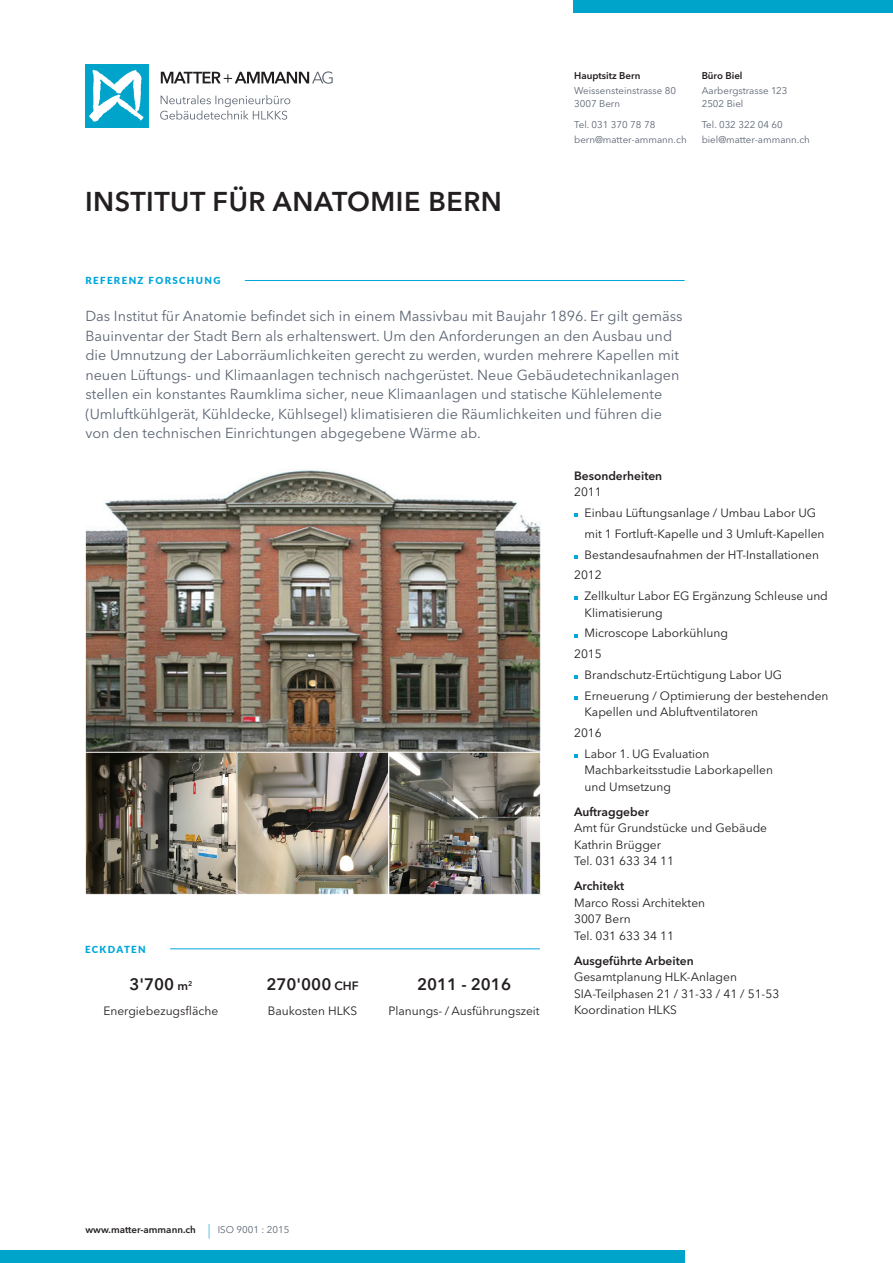
<style>
.page{position:relative;width:893px;height:1263px;background:#fff}
.page>*{position:absolute;margin:0;border:0;box-sizing:border-box;transform-origin:0 0}
.t1{font:600 27px "Avenir Next";letter-spacing:.02em;color:#231f20}
.t2{font:600 16.5px "Avenir Next";color:#231f20}
.t3{font:14.4px/19.5px "Avenir Next";color:#5c6573}
.t4{font:12px/16.5px "Avenir Next";color:#231f20}
.Prospekt_Grundtext{font:600 12px "Avenir Next";color:#231f20}
.t5{font:9.75px "Avenir Next";color:#5c6573}
.t6{font:600 9.75px "Avenir Next";color:#231f20}
.t7{font:900 9.75px "Lato";letter-spacing:.14em;color:#00a7da}
.s1{font-size:12px}
.s2{font-weight:400;font-size:14.7px;color:#00a4ca}
.s3{font-weight:400;color:#5c6573}
</style>
<div class="page">
<hr style="left:170px;top:948px;width:370px;height:1px;background:#00a7da">
<svg style="left:574px;top:513px;width:4px;height:4px"></svg>
<svg style="left:574px;top:555px;width:4px;height:4px"></svg>
<svg style="left:574px;top:596px;width:4px;height:4px"></svg>
<svg style="left:574px;top:634px;width:4px;height:3px"></svg>
<svg style="left:574px;top:675px;width:4px;height:4px"></svg>
<svg style="left:574px;top:696px;width:4px;height:4px"></svg>
<svg style="left:574px;top:754px;width:4px;height:4px"></svg>
<img style="left:87px;top:470px;width:452px;height:282px">
<img style="left:87px;top:754px;width:148px;height:139px">
<div style="left:85px;top:752px;width:152px;height:143px;border:1px solid #fff"></div>
<img style="left:390px;top:754px;width:149px;height:139px">
<div style="left:388px;top:752px;width:153px;height:143px;border:1px solid #fff"></div>
<svg style="left:239px;top:754px;width:148px;height:139px;background:#908779"></svg>
<div style="left:237px;top:752px;width:152px;height:143px;border:1px solid #fff"></div>
<div style="left:0;top:1250px;width:685px;height:13px;background:#00a4ca"></div>
<div style="left:574px;top:0;width:319px;height:13px;background:#00a4ca"></div>
<div style="left:85px;top:64px;width:64px;height:64px;background:#00a4ca"></div>
<svg style="left:89px;top:69px;width:55px;height:53px"></svg>
<svg style="left:160px;top:95px;width:130px;height:25px"></svg>
<svg style="left:161px;top:71px;width:172px;height:13px"></svg>
<hr style="left:245px;top:280px;width:440px;height:1px;background:#00a7da">
<p class="t1" style="left:85px;top:178px;width:418px">INSTITUT FÜR ANATOMIE BERN</p>
<p class="t6" style="left:574px;top:67px;width:68px">Hauptsitz Bern</p>
<p class="t5" style="left:574px;top:82px;width:104px">Weissensteinstrasse 80</p>
<p class="t5" style="left:574px;top:95px;width:48px">3007 Bern</p>
<p class="t5" style="left:574px;top:116px;width:83px">Tel. 031 370 78 78</p>
<p class="t5" style="left:574px;top:131px;width:114px">bern@matter-ammann.ch</p>
<p class="t6" style="left:702px;top:67px;width:42px">Büro Biel</p>
<p class="t5" style="left:702px;top:82px;width:87px">Aarbergstrasse 123</p>
<p class="t5" style="left:702px;top:95px;width:43px">2502 Biel</p>
<p class="t5" style="left:702px;top:116px;width:83px">Tel. 032 322 04 60</p>
<p class="t5" style="left:702px;top:131px;width:110px">biel@matter-ammann.ch</p>
<p class="t7" style="left:85px;top:273px;width:137px">REFERENZ FORSCHUNG</p>
<p class="t3" style="left:85px;top:306px;width:599px">Das Institut für Anatomie befindet sich in einem Massivbau mit Baujahr 1896. Er gilt gemäss Bauinventar der Stadt Bern als erhaltenswert. Um den Anforderungen an den Ausbau und die Umnutzung der Laborräumlichkeiten gerecht zu werden, wurden mehrere Kapellen mit neuen Lüftungs- und Klimaanlagen technisch nachgerüstet. Neue Gebäudetechnikanlagen stellen ein konstantes Raumklima sicher, neue Klimaanlagen und statische Kühlelemente (Umluftkühlgerät, Kühldecke, Kühlsegel) klimatisieren die Räumlichkeiten und führen die von den technischen Einrichtungen abgegebene Wärme ab.</p>
<p class="t7" style="left:85px;top:942px;width:62px">ECKDATEN</p>
<p class="t2" style="left:129px;top:970px;width:64px">3'700 <span class="s1">m</span><sup>2</sup></p>
<p class="t4" style="left:103px;top:1002px;width:116px">Energiebezugsfläche</p>
<p class="t2" style="left:266px;top:970px;width:94px">270'000 <span class="s1">CHF</span></p>
<p class="t4" style="left:268px;top:1002px;width:91px">Baukosten HLKS</p>
<p class="t2" style="left:417px;top:970px;width:96px">2011 - 2016</p>
<p class="t4" style="left:388px;top:1002px;width:153px">Planungs- / Ausführungszeit</p>
<p class="Prospekt_Grundtext" style="left:574px;top:465px;width:90px">Besonderheiten</p>
<p class="t4" style="left:574px;top:483px;width:29px">2011</p>
<p class="t4" style="left:585px;top:504px;width:233px">Einbau Lüftungsanlage / Umbau Labor UG</p>
<p class="t4" style="left:585px;top:525px;width:241px">mit 1 Fortluft-Kapelle und 3 Umluft-Kapellen</p>
<p class="t4" style="left:585px;top:546px;width:236px">Bestandesaufnahmen der HT-Installationen</p>
<p class="t4" style="left:574px;top:566px;width:29px">2012</p>
<p class="t4" style="left:585px;top:587px;width:245px">Zellkultur Labor EG Ergänzung Schleuse und<br>Klimatisierung</p>
<p class="t4" style="left:585px;top:624px;width:145px">Microscope Laborkühlung</p>
<p class="t4" style="left:574px;top:645px;width:29px">2015</p>
<p class="t4" style="left:585px;top:666px;width:199px">Brandschutz-Ertüchtigung Labor UG</p>
<p class="t4" style="left:585px;top:687px;width:245px">Erneuerung / Optimierung der bestehenden<br>Kapellen und Abluftventilatoren</p>
<p class="t4" style="left:574px;top:724px;width:29px">2016</p>
<p class="t4" style="left:585px;top:745px;width:190px">Labor 1. UG Evaluation<br>Machbarkeitsstudie Laborkapellen und Umsetzung</p>
<p class="Prospekt_Grundtext" style="left:574px;top:801px;width:76px">Auftraggeber</p>
<p class="t4" style="left:574px;top:819px;width:195px">Amt für Grundstücke und Gebäude<br>Kathrin Brügger<br>Tel. 031 633 34 11</p>
<p class="Prospekt_Grundtext" style="left:574px;top:876px;width:52px">Architekt</p>
<p class="t4" style="left:574px;top:894px;width:133px">Marco Rossi Architekten<br>3007 Bern<br>Tel. 031 633 34 11</p>
<p class="Prospekt_Grundtext" style="left:574px;top:950px;width:121px">Ausgeführte Arbeiten</p>
<p class="t4" style="left:574px;top:968px;width:207px">Gesamtplanung HLK-Anlagen<br>SIA-Teilphasen 21 / 31-33 / 41 / 51-53<br>Koordination HLKS</p>
<p class="t6" style="left:85px;top:1221px;width:206px">www.matter-ammann.ch <span class="s2">|</span> <span class="s3">ISO 9001 : 2015</span></p>
</div>
